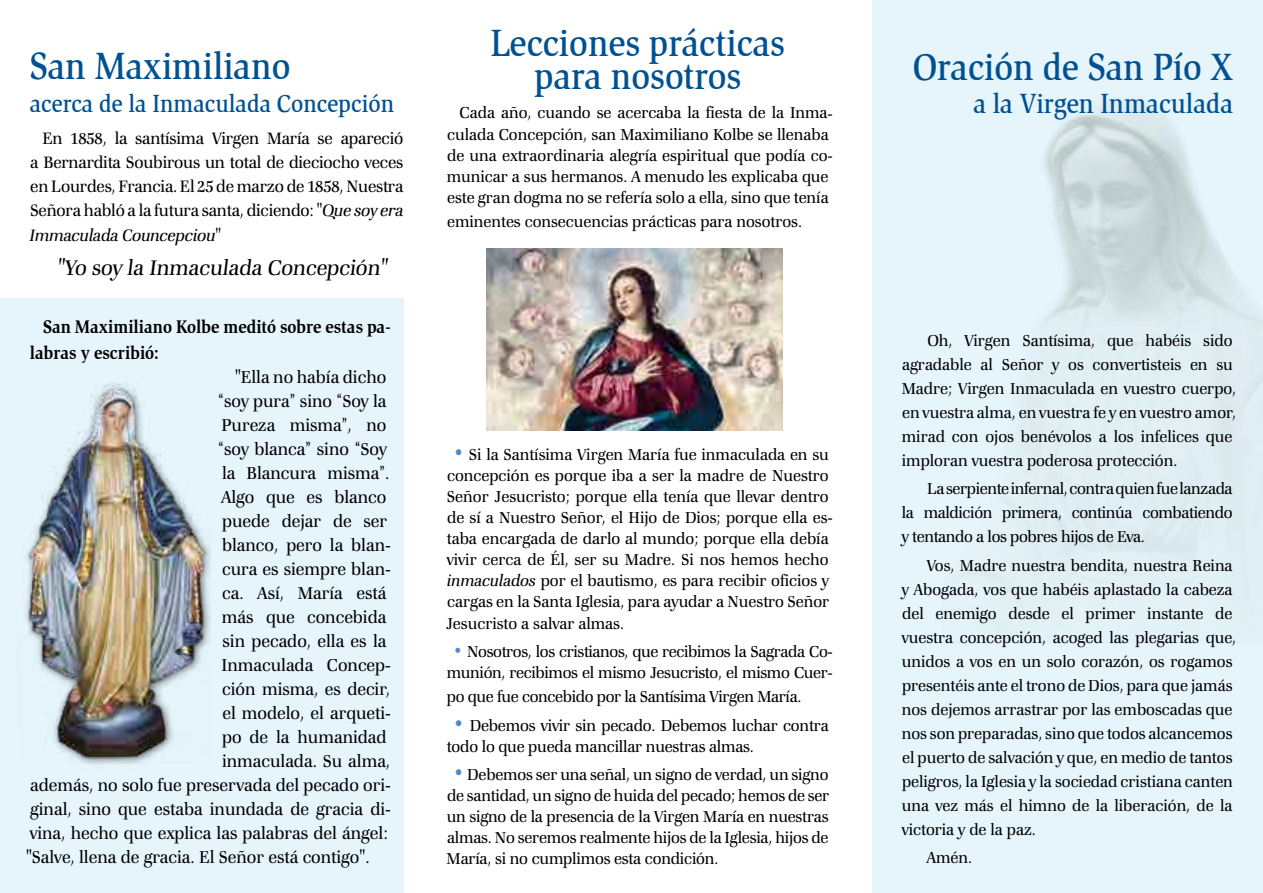
<style>
.page{position:relative;width:1263px;height:893px;background:#fff}
.page>*{position:absolute;margin:0;border:0;box-sizing:border-box;transform-origin:0 0}
.t1{font:500 39px/33px "Slimbach Itc T";color:#005192;text-align:center;scale:.9 1}
.t2{font:500 28.5px "Slimbach Itc T";color:#005192;scale:.9 1}
.t3{font:500 25.5px "Slimbach Itc T";color:#005192;scale:.9 1}
.t4{font:24px "Zapf Book Lt PL";color:#000;scale:.9 1}
.t5{font:19.5px "Zapf Book Lt PL";color:#000;scale:.9 1}
.t6{font:18.75px/24.3px "Zapf Book Lt PL";letter-spacing:-.01em;color:#000;text-align:justify;scale:.9 1}
.t7{font:700 18.75px/25.5px "Slimbach Itc TEE";color:#000;scale:.9 1}
.t8{font:18px/24px "Zapf Book Lt PL";color:#000;scale:.9 1}
.t9{font:18px/21px "Zapf Book Lt PL";letter-spacing:-.02em;color:#000;text-align:center;scale:.9 1}
.s1{font-style:italic}
.s2{font-size:21px;color:#5089c6}
.s3{color:#5089c6}
</style>
<div class="page">
<div style="left:0;top:299px;width:404px;height:594px;background:#e6f5fc"></div>
<svg style="left:872px;top:0;width:391px;height:893px;background:#e2f0f7"></svg>
<img style="left:487px;top:249px;width:295px;height:181px">
<img style="left:26px;top:382px;width:185px;height:381px">
<h1 class="t1" style="left:30px;top:50px;width:291px">San Maximiliano</h1>
<h3 class="t3" style="left:30px;top:89px;width:406px">acerca de la Inmaculada Concepción</h3>
<p class="t6" style="left:30px;top:125px;width:417px;text-indent:12px">En 1858, la santísima Virgen María se apareció a Bernardita Soubirous un total de dieciocho veces en Lourdes, Francia. El 25 de marzo de 1858, Nuestra Señora habló a la futura santa, diciendo: "<span class="s1">Que soy era Immaculada Councepciou</span>"</p>
<h3 class="t4" style="left:57px;top:254px;width:372px">"Yo soy la Inmaculada Concepción"</h3>
<p class="t7" style="left:30px;top:314px;width:402px;text-indent:13px">San Maximiliano Kolbe meditó sobre estas pa&shy;labras y escribió:</p>
<p class="t5" style="left:235px;top:366px;width:170px">"Ella no había dicho</p>
<p class="t5" style="left:218px;top:390px;width:188px">“soy pura” sino “Soy la</p>
<p class="t5" style="left:222px;top:414px;width:185px">Pureza misma”, no</p>
<p class="t5" style="left:218px;top:438px;width:189px">“soy blanca” sino “Soy</p>
<p class="t5" style="left:222px;top:462px;width:188px">la Blancura misma”.</p>
<p class="t5" style="left:221px;top:486px;width:185px">Algo que es blanco</p>
<p class="t5" style="left:222px;top:510px;width:185px">puede dejar de ser</p>
<p class="t5" style="left:222px;top:534px;width:189px">blanco, pero la blan-</p>
<p class="t5" style="left:222px;top:558px;width:189px">cura es siempre blan-</p>
<p class="t5" style="left:222px;top:582px;width:184px">ca. Así, María está</p>
<p class="t5" style="left:222px;top:606px;width:184px">más que concebida</p>
<p class="t5" style="left:223px;top:630px;width:183px">sin pecado, ella es la</p>
<p class="t5" style="left:221px;top:654px;width:190px">Inmaculada Concep-</p>
<p class="t5" style="left:222px;top:678px;width:188px">ción misma, es decir,</p>
<p class="t5" style="left:222px;top:702px;width:189px">el modelo, el arqueti-</p>
<p class="t5" style="left:222px;top:726px;width:184px">po de la humanidad</p>
<p class="t5" style="left:222px;top:750px;width:188px">inmaculada. Su alma,</p>
<p class="t5" style="left:30px;top:774px;width:402px">además, no solo fue preservada del pecado ori-</p>
<p class="t5" style="left:30px;top:798px;width:402px">ginal, sino que estaba inundada de gracia di-</p>
<p class="t5" style="left:30px;top:822px;width:400px">vina, hecho que explica las palabras del ángel:</p>
<p class="t5" style="left:26px;top:846px;width:383px">"Salve, llena de gracia. El Señor está contigo".</p>
<h1 class="t1" style="left:490px;top:27px;width:329px">Lecciones prácticas para nosotros</h1>
<p class="t8" style="left:447px;top:102px;width:430px;line-height:21px;text-indent:13px">Cada año, cuando se acercaba la fiesta de la Inma&shy;culada Concepción, san Maximiliano Kolbe se llenaba de una extraordinaria alegría espiritual que podía co&shy;municar a sus hermanos. A menudo les explicaba que este gran dogma no se refería solo a ella, sino que tenía</p>
<p class="t8" style="left:447px;top:209px;width:396px">eminentes consecuencias prácticas para nosotros.</p>
<p class="t8" style="left:446px;top:443px;width:431px;line-height:21.1px;text-indent:7px"><span class="s2">•</span> Si la Santísima Virgen María fue inmaculada en su concepción es porque iba a ser la madre de Nuestro Señor Jesucristo; porque ella tenía que llevar dentro de sí a Nuestro Señor, el Hijo de Dios; porque ella es&shy;taba encargada de darlo al mundo; porque ella debía vivir cerca de Él, ser su Madre. Si nos hemos hecho <span class="s1">inmaculados</span> por el bautismo, es para recibir oficios y cargas en la Santa Iglesia, para ayudar a Nuestro Señor Jesucristo a salvar almas.</p>
<p class="t9" style="left:447px;top:641px;width:430px"><span class="s3">•</span> Nosotros, los cristianos, que recibimos la Sagrada Co&shy;munión, recibimos el mismo Jesucristo, el mismo Cuer-</p>
<p class="t9" style="left:447px;top:686px;width:395px">po que fue concebido por la Santísima Virgen María.</p>
<p class="t8" style="left:447px;top:714px;width:426px;line-height:21px;text-indent:6px"><span class="s2">•</span> Debemos vivir sin pecado. Debemos luchar contra todo lo que pueda mancillar nuestras almas.</p>
<p class="t8" style="left:447px;top:764px;width:427px;line-height:21px;text-align:justify;text-indent:7px"><span class="s2">•</span> Debemos ser una señal, un signo de verdad, un signo de santidad, un signo de huida del pecado; hemos de ser un signo de la presencia de la Virgen María en nuestras almas. No seremos realmente hijos de la Iglesia, hijos de María, si no cumplimos esta condición.</p>
<h1 class="t1" style="left:913px;top:50px;width:358px">Oración de San Pío X</h1>
<h2 class="t2" style="left:973px;top:86px;width:290px">a la Virgen Inmaculada</h2>
<p class="t8" style="left:902px;top:328px;width:373px;text-indent:26px">Oh, Virgen Santísima, que habéis sido agradable al Señor y os convertisteis en su Madre; Virgen Inmaculada en vuestro cuerpo, en vuestra alma, en vuestra fe y en vuestro amor, mirad con ojos benévolos a los infelices que imploran vuestra poderosa protección.</p>
<p class="t8" style="left:902px;top:477px;width:369px;text-align:justify;text-indent:25px">La serpiente infernal, contra quien fue lanzada la maldición primera, continúa combatiendo y tentando a los pobres hijos de Eva.</p>
<p class="t8" style="left:902px;top:553px;width:373px;text-indent:25px">Vos, Madre nuestra bendita, nuestra Reina y Abogada, vos que habéis aplastado la cabeza del enemigo desde el primer instante de vuestra concepción, acoged las plegarias que, unidos a vos en un solo corazón, os rogamos presentéis ante el trono de Dios, para que jamás nos dejemos arrastrar por las emboscadas que nos son preparadas, sino que todos alcancemos el puerto de salvación y que, en medio de tantos peligros, la Iglesia y la sociedad cristiana canten una vez más el himno de la liberación, de la victoria y de la paz.</p>
<p class="t8" style="left:927px;top:845px;width:52px">Amén.</p>
</div>
